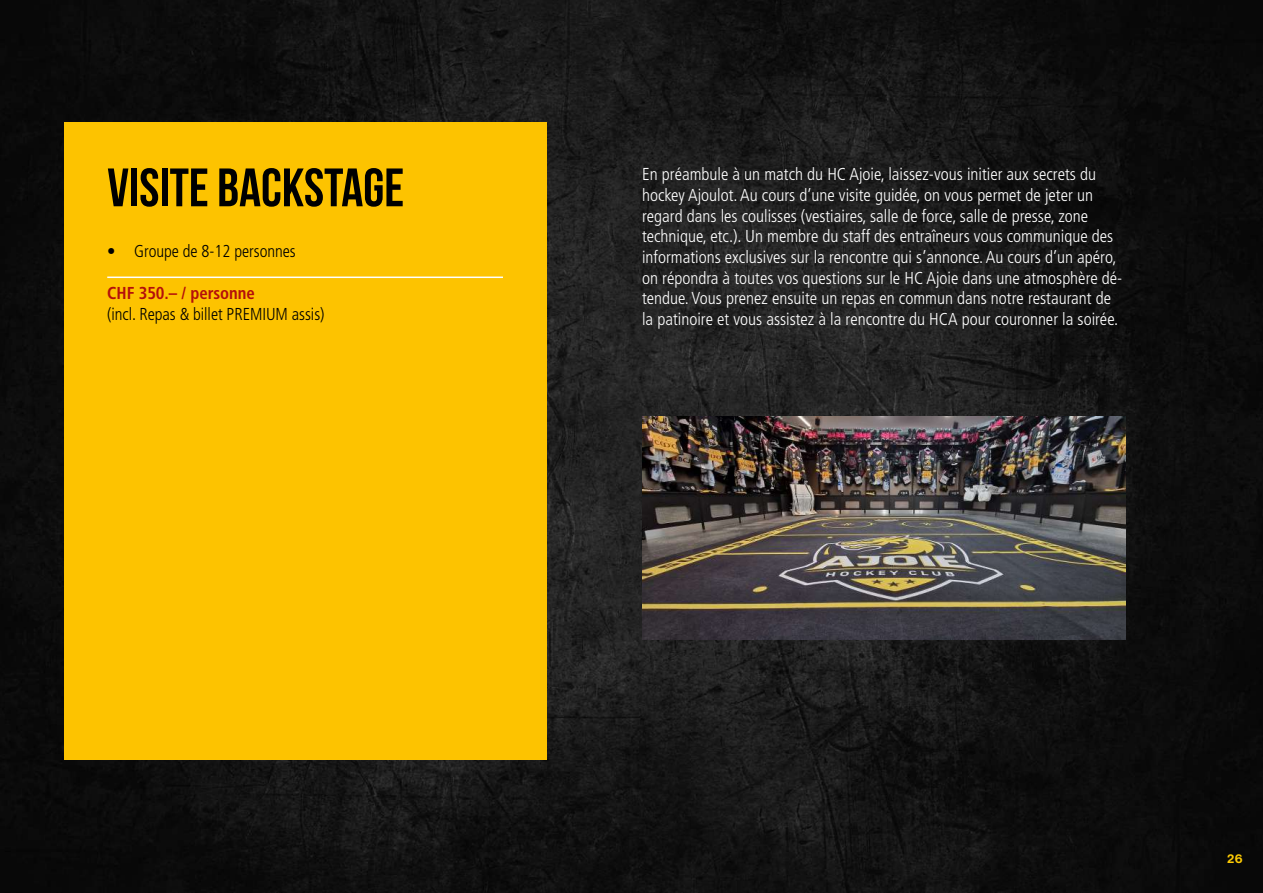
<style>
.page{position:relative;width:1263px;height:893px;background:#fff}
.page>*{position:absolute;margin:0;border:0;box-sizing:border-box;transform-origin:0 0}
.t1{font:700 54px "Bebas Neue";color:#000}
.t2{font:300 condensed 17.25px/20.7px "Frutiger LT Std";color:#fff}
.t3{font:300 condensed 17.25px "Frutiger LT Std";letter-spacing:-.005em;color:#000}
.t4{font:700 condensed 17.25px "Frutiger LT Std";letter-spacing:-.005em;color:#b40f0b}
.t5{font:700 12px "Helvetica Now Text";color:#fecb04}
</style>
<div class="page">
<img style="left:0;top:0;width:1263px;height:893px">
<div style="left:64px;top:122px;width:482px;height:638px;background:#fdc300"></div>
<hr style="left:107px;top:277px;width:396px;height:1px;background:#fff">
<img style="left:642px;top:416px;width:483px;height:223px">
<h1 class="t1" style="left:107px;top:158px;width:298px">VISITE BACKSTAGE</h1>
<p class="t3" style="left:107px;top:241px;width:190px">• Groupe de 8-12 personnes</p>
<p class="t4" style="left:107px;top:283px;width:149px">CHF 350.– / personne</p>
<p class="t3" style="left:107px;top:305px;width:219px">(incl. Repas &amp; billet PREMIUM assis)</p>
<p class="t2" style="left:642px;top:164px;width:482px">En préambule à un match du HC Ajoie, laissez-vous initier aux secrets du hockey Ajoulot. Au cours d’une visite guidée, on vous permet de jeter un regard dans les coulisses (vestiaires, salle de force, salle de presse, zone technique, etc.). Un membre du staff des entraîneurs vous communique des informations exclusives sur la rencontre qui s’annonce. Au cours d’un apéro, on répondra à toutes vos questions sur le HC Ajoie dans une atmosphère dé&shy;tendue. Vous prenez ensuite un repas en commun dans notre restaurant de la patinoire et vous assistez à la rencontre du HCA pour couronner la soirée.</p>
<p class="t5" style="left:1227px;top:851px;width:17px">26</p>
</div>
